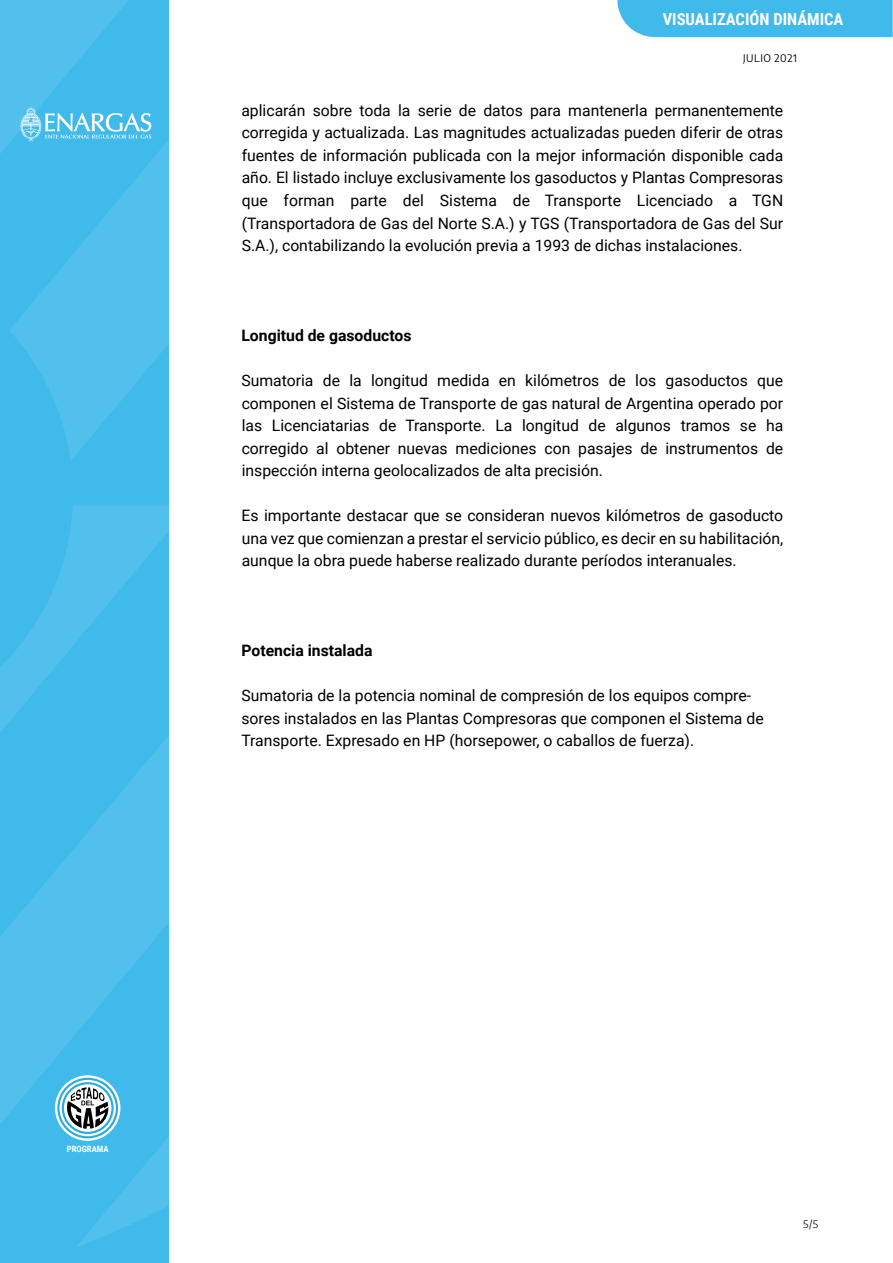
<style>
.page{position:relative;width:893px;height:1263px;background:#fff}
.page>*{position:absolute;margin:0;border:0;box-sizing:border-box;transform-origin:0 0}
.t1{font:700 16.5px "Roboto Condensed";color:#fff}
.t2{font:15.75px/22.5px "Roboto";color:#000;text-align:justify}
.t3{font:700 15.75px "Roboto";color:#000}
.t4{font:10.5px "Encode Sans";letter-spacing:.05em;color:#000}
.t5{font:10.5px "Encode Sans";color:#231f20}
.t6{font:700 8.7px "Roboto Condensed";color:#fff}
</style>
<div class="page">
<svg style="left:0;top:265px;width:169px;height:998px;background:#45bceb"></svg>
<svg style="left:76px;top:618px;width:93px;height:629px;background:#45bceb"></svg>
<svg style="left:9px;top:28px;width:160px;height:433px;background:#49bdeb"></svg>
<svg style="left:0;top:1px;width:168px;height:264px;background:#49bdeb"></svg>
<svg style="left:55px;top:1075px;width:65px;height:66px"></svg>
<div style="left:62px;top:1082px;width:52px;height:52px;border:2px solid #29aae1;border-radius:50%"></div>
<div style="left:57px;top:1078px;width:61px;height:60px;border:2px solid #29aae1;border-radius:50%"></div>
<svg style="left:66px;top:1087px;width:43px;height:42px"></svg>
<div style="left:617px;top:0;width:276px;height:37px;background:#3fbaeb"></div>
<p class="t1" style="left:663px;top:7px;width:182px">VISUALIZACIÓN DINÁMICA</p>
<p class="t4" style="left:743px;top:50px;width:55px">JULIO 2021</p>
<p class="t2" style="left:241px;top:99px;width:543px">aplicarán sobre toda la serie de datos para mantenerla permanentemente corregida y actualizada. Las magnitudes actualizadas pueden diferir de otras fuentes de información publicada con la mejor información disponible cada año. El listado incluye exclusivamente los gasoductos y Plantas Compresoras que forman parte del Sistema de Transporte Licenciado a TGN (Transportadora de Gas del Norte S.A.) y TGS (Transportadora de Gas del Sur S.A.), contabilizando la evolución previa a 1993 de dichas instalaciones.</p>
<p class="t3" style="left:241px;top:324px;width:172px">Longitud de gasoductos</p>
<p class="t2" style="left:241px;top:369px;width:543px">Sumatoria de la longitud medida en kilómetros de los gasoductos que componen el Sistema de Transporte de gas natural de Argentina operado por las Licenciatarias de Transporte. La longitud de algunos tramos se ha corregido al obtener nuevas mediciones con pasajes de instrumentos de inspección interna geolocalizados de alta precisión.</p>
<p class="t2" style="left:241px;top:504px;width:543px">Es importante destacar que se consideran nuevos kilómetros de gasoducto una vez que comienzan a prestar el servicio público, es decir en su habilitación, aunque la obra puede haberse realizado durante períodos interanuales.</p>
<p class="t3" style="left:241px;top:639px;width:133px">Potencia instalada</p>
<p class="t2" style="left:241px;top:684px;width:524px;text-align:left">Sumatoria de la potencia nominal de compresión de los equipos compre&shy;sores instalados en las Plantas Compresoras que componen el Sistema de<br>Transporte. Expresado en HP (horsepower, o caballos de fuerza).</p>
<p class="t6" style="left:67px;top:1142px;width:43px">PROGRAMA</p>
<p class="t5" style="left:803px;top:1217px;width:17px">5/5</p>
</div>
